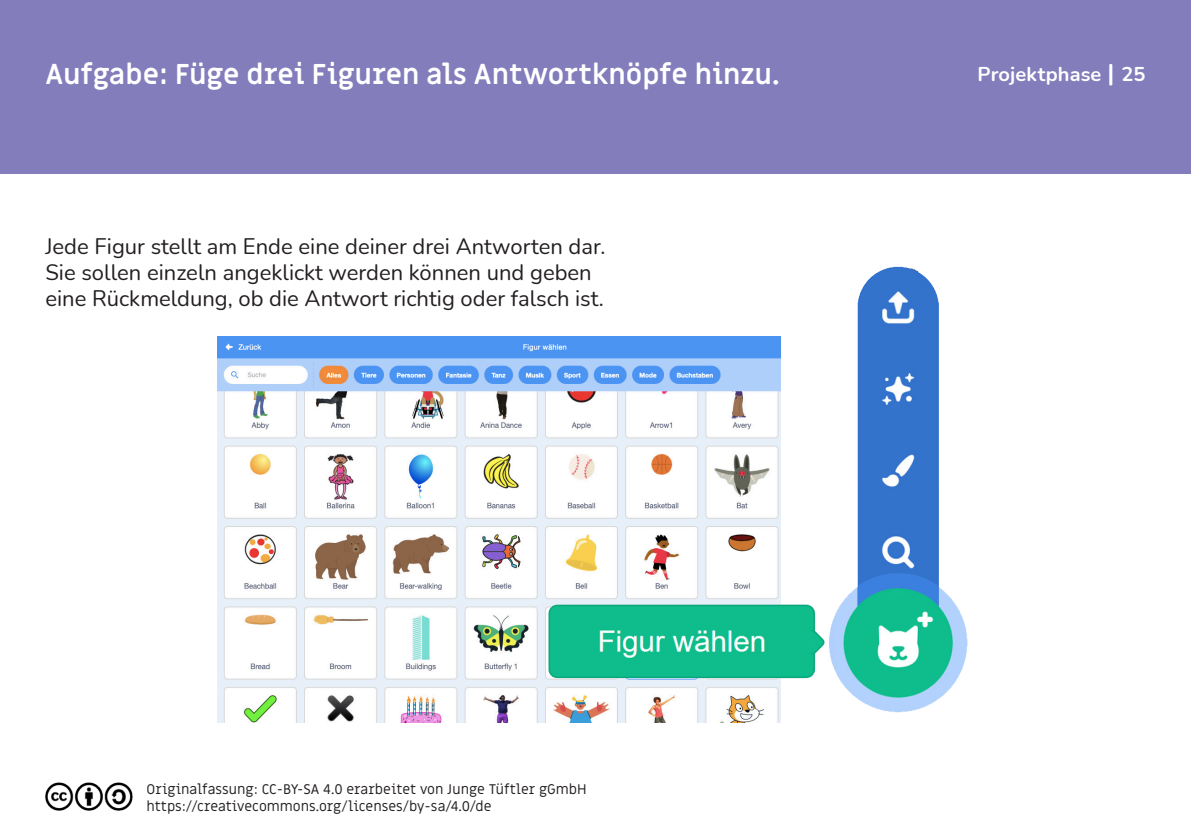
<style>
.page{position:relative;width:1191px;height:840px;background:#fff}
.page>*{position:absolute;margin:0;border:0;box-sizing:border-box;transform-origin:0 0}
.H2_Überschrift2_weiß{font:700 28px "Miriam Libre";color:#fff}
.P_Fließtext{font:22px/26px "Nunito";color:#231f20}
.t1{font:700 20px "Nunito";letter-spacing:.005em;color:#fff}
.t2{font:14px/16.8px "Miriam Libre";color:#231f20}
.s1{font-size:24px}
</style>
<div class="page">
<img style="left:217px;top:336px;width:564px;height:385px">
<img style="left:533px;top:266px;width:435px;height:450px">
<div style="left:0;top:0;width:1191px;height:173px;background:#837dbb"></div>
<img style="left:46px;top:782px;width:87px;height:28px">
<h2 class="H2_Überschrift2_weiß" style="left:45px;top:57px;width:736px">Aufgabe: Füge drei Figuren als Antwortknöpfe hinzu.</h2>
<p class="P_Fließtext" style="left:45px;top:233px;width:561px">Jede Figur stellt am Ende eine deiner drei Antworten dar.<br>Sie sollen einzeln angeklickt werden können und geben eine Rückmeldung, ob die Antwort richtig oder falsch ist.</p>
<p class="t2" style="left:146px;top:781px;width:441px">Originalfassung: CC-BY-SA 4.0 erarbeitet von Junge Tüftler gGmbH https://creativecommons.org/licenses/by-sa/4.0/de</p>
<p class="t1" style="left:977px;top:60px;width:170px">Projektphase <span class="s1">|</span> 25</p>
</div>
